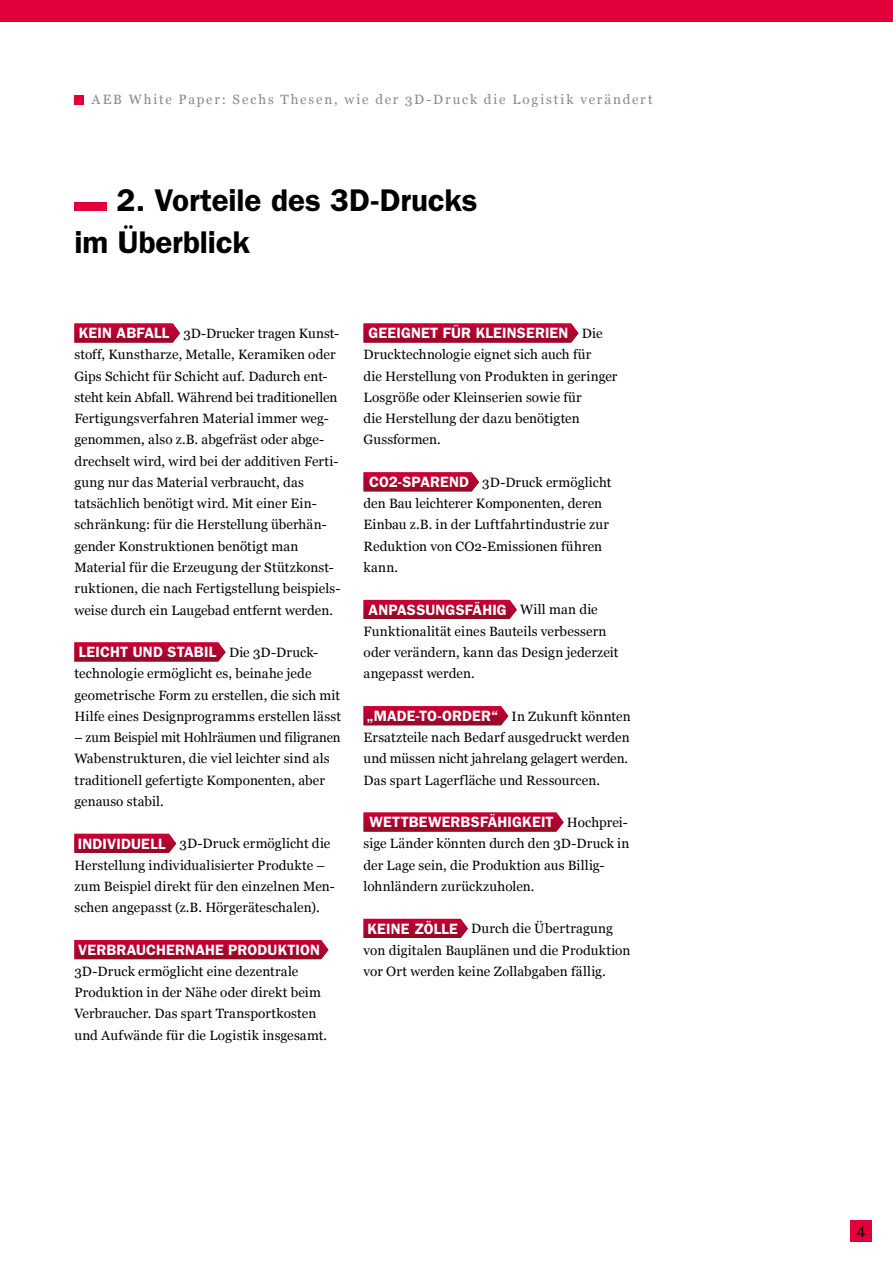
<style>
.page{position:relative;width:893px;height:1263px;background:#fff}
.page>*{position:absolute;margin:0;border:0;box-sizing:border-box;transform-origin:0 0}
.t1{font:600 31.5px/42.5px "Franklin Gothic LT";letter-spacing:-.005em;color:#000}
.t2{font:600 15px "Franklin Gothic LT";letter-spacing:.01em;color:#fff}
.t3{font:15px "Franklin Gothic LT";color:#000}
.t4{font:13.5px/21.3px "Georgia";letter-spacing:.005em;color:#000}
.t5{font:13.5px "Georgia";letter-spacing:.14em;color:#868889}
.s1{font-family:"Franklin Gothic LT";font-weight:600;font-size:15px;color:#fff}
.s2{font-family:"Georgia";font-weight:400;font-size:13.5px;color:#000}
</style>
<div class="page">
<div style="left:74px;top:95px;width:10px;height:9px;background:#e3003a"></div>
<svg style="left:74px;top:323px;width:106px;height:20px;background:#b51138"></svg>
<svg style="left:74px;top:642px;width:152px;height:19px;background:#b30c34"></svg>
<svg style="left:74px;top:834px;width:102px;height:19px;background:#b20c34"></svg>
<svg style="left:74px;top:940px;width:254px;height:19px;background:#b1072f"></svg>
<svg style="left:364px;top:323px;width:214px;height:20px;background:#b30c34"></svg>
<svg style="left:364px;top:472px;width:115px;height:19px;background:#b30c34"></svg>
<svg style="left:364px;top:600px;width:153px;height:19px;background:#b10931"></svg>
<svg style="left:364px;top:706px;width:144px;height:19px;background:#b20932"></svg>
<svg style="left:364px;top:812px;width:200px;height:20px;background:#b30e35"></svg>
<svg style="left:364px;top:919px;width:104px;height:19px;background:#b20c34"></svg>
<div style="left:74px;top:202px;width:33px;height:8px;background:#e3003a"></div>
<div style="left:0;top:0;width:893px;height:21px;background:#e3003a"></div>
<div style="left:850px;top:1220px;width:22px;height:22px;background:#e3003a"></div>
<p class="t5" style="left:91px;top:91px;width:563px">AEB White Paper: Sechs Thesen, wie der 3D-Druck die Logistik verändert</p>
<h1 class="t1" style="left:74px;top:178px;width:405px;text-indent:42px">2. Vorteile des 3D-Drucks im Überblick</h1>
<p class="t4" style="left:74px;top:323px;width:268px;text-indent:4px"><span class="s1">KEIN ABFALL</span> 3D-Drucker tragen Kunst&shy;stoff, Kunstharze, Metalle, Keramiken oder Gips Schicht für Schicht auf. Dadurch ent&shy;steht kein Abfall. Während bei traditionellen Fertigungsverfahren Material immer weg&shy;genommen, also z.B. abgefräst oder abge&shy;drechselt wird, wird bei der additiven Ferti&shy;gung nur das Material verbraucht, das tatsächlich benötigt wird. Mit einer Ein&shy;schränkung: für die Herstellung überhän&shy;gender Konstruktionen benötigt man Material für die Erzeugung der Stützkonst&shy;ruktionen, die nach Fertigstellung beispiels&shy;weise durch ein Laugebad entfernt werden.</p>
<p class="t2" style="left:79px;top:643px;width:241px">LEICHT UND STABIL <span class="s2">Die 3D-Druck-</span></p>
<p class="t4" style="left:74px;top:663px;width:268px">technologie ermöglicht es, beinahe jede geometrische Form zu erstellen, die sich mit<br>Hilfe eines Designprogramms erstellen lässt</p>
<p class="t4" style="left:74px;top:727px;width:268px">– zum Beispiel mit Hohlräumen und filigranen Wabenstrukturen, die viel leichter sind als traditionell gefertigte Komponenten, aber genauso stabil.</p>
<p class="t4" style="left:74px;top:833px;width:262px"><span class="s1">INDIVIDUELL</span> 3D-Druck ermöglicht die Herstellung individualisierter Produkte – zum Beispiel direkt für den einzelnen Men&shy;schen angepasst (z.B. Hörgeräteschalen).</p>
<p class="t2" style="left:78px;top:941px;width:243px">VERBRAUCHERNAHE PRODUKTION</p>
<p class="t4" style="left:74px;top:961px;width:254px">3D-Druck ermöglicht eine dezentrale Produktion in der Nähe oder direkt beim Verbraucher. Das spart Transportkosten und Aufwände für die Logistik insgesamt.</p>
<p class="t2" style="left:368px;top:324px;width:236px">GEEIGNET FÜR KLEINSERIEN <span class="s2">Die</span></p>
<p class="t4" style="left:364px;top:344px;width:255px">Drucktechnologie eignet sich auch für<br>die Herstellung von Produkten in geringer Losgröße oder Kleinserien sowie für<br>die Herstellung der dazu benötigten Gussformen.</p>
<p class="t4" style="left:364px;top:472px;width:249px;text-indent:6px"><span class="s1">CO2-SPAREND</span> 3D-Druck ermöglicht den Bau leichterer Komponenten, deren<br>Einbau z.B. in der Luftfahrtindustrie zur<br>Reduktion von CO2-Emissionen führen kann.</p>
<p class="t2" style="left:369px;top:601px;width:231px">ANPASSUNGSFÄHIG <span class="s2">Will man die</span></p>
<p class="t4" style="left:364px;top:621px;width:256px">Funktionalität eines Bauteils verbessern oder verändern, kann das Design jederzeit angepasst werden.</p>
<p class="t4" style="left:364px;top:706px;width:269px"><span class="s1">„MADE-TO-ORDER“</span> In Zukunft könnten Ersatzteile nach Bedarf ausgedruckt werden und müssen nicht jahrelang gelagert werden.<br>Das spart Lagerfläche und Ressourcen.</p>
<p class="t2" style="left:369px;top:813px;width:260px">WETTBEWERBSFÄHIGKEIT <span class="s2">Hochprei-</span></p>
<p class="t4" style="left:364px;top:833px;width:267px">sige Länder könnten durch den 3D-Druck in der Lage sein, die Produktion aus Billig&shy;lohnländern zurückzuholen.</p>
<p class="t4" style="left:364px;top:918px;width:268px"><span class="s1">KEINE ZÖLLE</span> Durch die Übertragung von digitalen Bauplänen und die Produktion vor Ort werden keine Zollabgaben fällig.</p>
<p class="t3" style="left:857px;top:1223px;width:10px">4</p>
</div>
